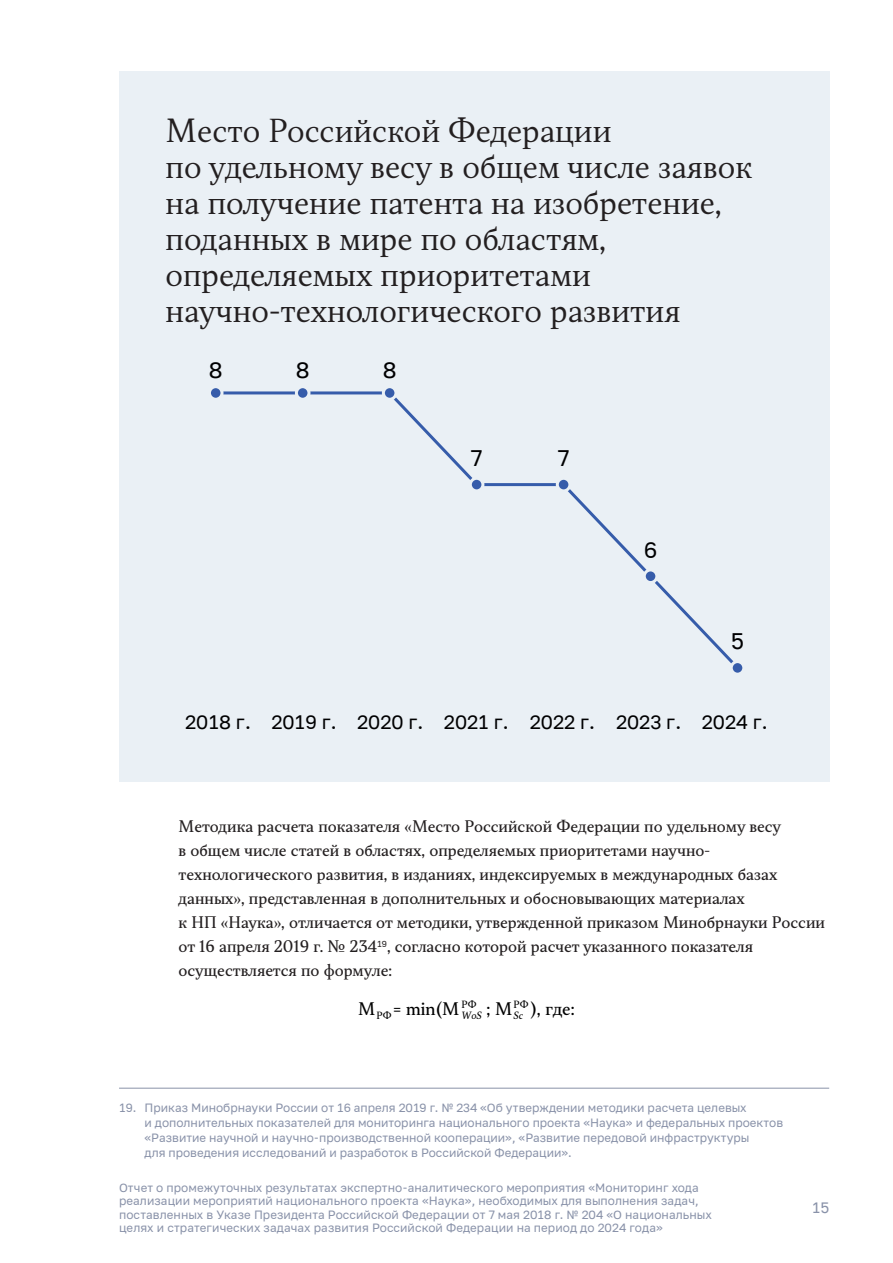
<style>
.page{position:relative;width:893px;height:1263px;background:#fff}
.page>*{position:absolute;margin:0;border:0;box-sizing:border-box;transform-origin:0 0}
.t1{font:300 30px/36px "TT Jenevers";color:#231f20}
.t2{font:22.5px "PT Russia Text";color:#000001}
.t3{font:19.5px "PT Russia Text";color:#000001}
.t4{font:16.2px "TT Jenevers";color:#000}
.Текст___Абзац{font:15px/24px "TT Jenevers";color:#231f20}
.t5{font:15px "PT Russia Text";color:#8992a9}
.Cноска{font:12px/15px "PT Russia Text";color:#8992a9}
.t6{font:9.45px "TT Jenevers";color:#000}
.t7{font:italic 9.45px "TT Jenevers";color:#000}
</style>
<div class="page">
<div style="left:119px;top:71px;width:710px;height:710px;background:#eaf0f5"></div>
<hr style="left:216px;top:391px;width:87px;height:3px;background:#365caa">
<hr style="left:303px;top:391px;width:87px;height:3px;background:#365caa">
<svg style="left:394px;top:397px;width:79px;height:83px"></svg>
<hr style="left:477px;top:483px;width:87px;height:3px;background:#365caa">
<svg style="left:568px;top:489px;width:165px;height:174px"></svg>
<div style="left:209px;top:387px;width:13px;height:12px;background:#365caa;border-radius:50%"></div>
<div style="left:208px;top:385px;width:16px;height:16px;border:3px solid #eaf0f5;border-radius:50%"></div>
<div style="left:296px;top:387px;width:13px;height:12px;background:#365caa;border-radius:50%"></div>
<div style="left:295px;top:385px;width:15px;height:16px;border:3px solid #eaf0f5;border-radius:50%"></div>
<div style="left:383px;top:387px;width:13px;height:12px;background:#365caa;border-radius:50%"></div>
<div style="left:382px;top:385px;width:15px;height:16px;border:3px solid #eaf0f5;border-radius:50%"></div>
<div style="left:470px;top:478px;width:13px;height:13px;background:#365caa;border-radius:50%"></div>
<div style="left:469px;top:477px;width:15px;height:15px;border:3px solid #eaf0f5;border-radius:50%"></div>
<div style="left:557px;top:478px;width:13px;height:13px;background:#365caa;border-radius:50%"></div>
<div style="left:556px;top:477px;width:15px;height:15px;border:3px solid #eaf0f5;border-radius:50%"></div>
<div style="left:644px;top:570px;width:13px;height:12px;background:#365caa;border-radius:50%"></div>
<div style="left:643px;top:568px;width:15px;height:16px;border:3px solid #eaf0f5;border-radius:50%"></div>
<div style="left:731px;top:662px;width:13px;height:12px;background:#365caa;border-radius:50%"></div>
<div style="left:730px;top:660px;width:15px;height:16px;border:3px solid #eaf0f5;border-radius:50%"></div>
<hr style="left:119px;top:1088px;width:710px;height:1px;background:#8992a9">
<p class="t1" style="left:166px;top:113px;width:588px">Место Российской Федерации<br>по удельному весу в общем числе заявок на получение патента на изобретение, поданных в мире по областям, определяемых приоритетами научно-технологического развития</p>
<p class="t2" style="left:209px;top:357px;width:15px">8</p>
<p class="t2" style="left:296px;top:357px;width:15px">8</p>
<p class="t2" style="left:383px;top:357px;width:15px">8</p>
<p class="t2" style="left:471px;top:446px;width:13px">7</p>
<p class="t2" style="left:558px;top:446px;width:13px">7</p>
<p class="t2" style="left:644px;top:537px;width:15px">6</p>
<p class="t2" style="left:731px;top:628px;width:15px">5</p>
<p class="t3" style="left:185px;top:711px;width:584px">2018 г. 2019 г. 2020 г. 2021 г. 2022 г. 2023 г. 2024 г.</p>
<p class="Текст___Абзац" style="left:179px;top:814px;width:648px">Методика расчета показателя «Место Российской Федерации по удельному весу<br>в общем числе статей в областях, определяемых приоритетами научно&shy;технологического развития, в изданиях, индексируемых в международных базах данных», представленная в дополнительных и обосновывающих материалах<br>к НП «Наука», отличается от методики, утвержденной приказом Минобрнауки России от 16 апреля 2019 г. № 234<sup>19</sup>, согласно которой расчет указанного показателя осуществляется по формуле:</p>
<p class="t4" style="left:393px;top:998px;width:68px">= min(М</p>
<p class="t4" style="left:487px;top:998px;width:89px">; M ), где:</p>
<p class="t6" style="left:461px;top:998px;width:17px">РФ</p>
<p class="t6" style="left:513px;top:998px;width:17px">РФ</p>
<p class="t6" style="left:358px;top:1010px;width:35px"><sup>M</sup>РФ</p>
<p class="t7" style="left:461px;top:1010px;width:22px">WoS</p>
<p class="t7" style="left:513px;top:1010px;width:11px">Sc</p>
<p class="Cноска" style="left:145px;top:1100px;width:640px;text-indent:-26px">19. Приказ Минобрнауки России от 16 апреля 2019 г. № 234 «Об утверждении методики расчета целевых<br>и дополнительных показателей для мониторинга национального проекта «Наука» и федеральных проектов «Развитие научной и научно-производственной кооперации», «Развитие передовой инфраструктуры<br>для проведения исследований и разработок в Российской Федерации».</p>
<p class="Cноска" style="left:119px;top:1180px;width:594px;line-height:13.5px">Отчет о промежуточных результатах экспертно-аналитического мероприятия «Мониторинг хода реализации мероприятий национального проекта «Наука», необходимых для выполнения задач, поставленных в Указе Президента Российской Федерации от 7 мая 2018 г. № 204 «О национальных целях и стратегических задачах развития Российской Федерации на период до 2024 года»</p>
<p class="t5" style="left:812px;top:1199px;width:19px">15</p>
</div>
